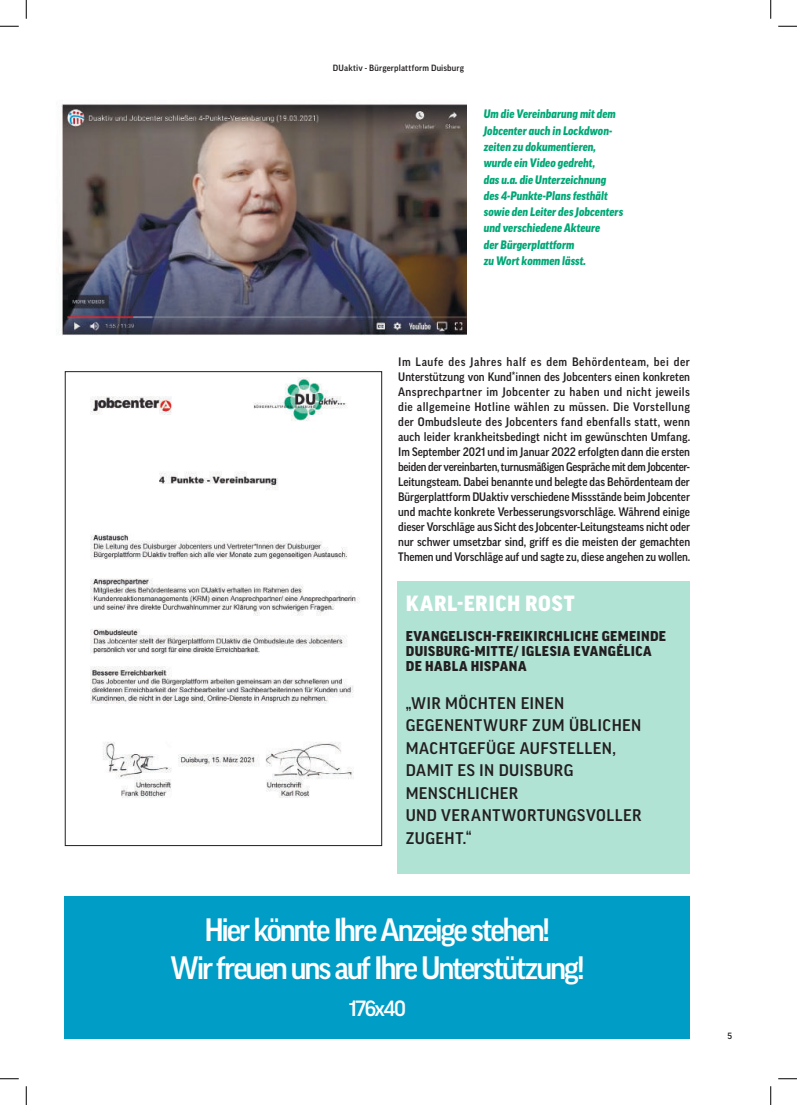
<style>
.page{position:relative;width:797px;height:1105px;background:#fff}
.page>*{position:absolute;margin:0;border:0;box-sizing:border-box;transform-origin:0 0}
.t1{font:500 31.25px/37.5px "Good Pro";letter-spacing:-.065em;color:#fff;text-align:center}
.t2{font:900 21.25px "Good Pro";letter-spacing:.035em;color:#fff}
.t3{font:500 21.25px "Good Pro";letter-spacing:-.06em;color:#fff}
.t4{font:500 16.25px/22.5px "Good Pro";letter-spacing:.025em;color:#231f20}
.t5{font:900 13.75px/15px "Good Pro";letter-spacing:.03em;color:#231f20}
.t6{font:500 11.88px/15px "Good Pro";letter-spacing:-.01em;color:#231f20;text-align:justify}
.t7{font:italic 900 11.88px/16.2px "Good Pro";color:#00a776;scale:.95 1}
.t8{font:500 8.75px "Good Pro";letter-spacing:.02em;color:#231f20}
</style>
<div class="page">
<div style="left:397px;top:581px;width:293px;height:293px;background:#b0e3d4"></div>
<img style="left:90px;top:377px;width:270px;height:421px">
<div style="left:65px;top:371px;width:317px;height:475px;border:1px solid #231f20"></div>
<img style="left:61px;top:104px;width:405px;height:232px">
<div style="left:65px;top:896px;width:625px;height:143px;background:#009ec7"></div>
<svg style="left:0;top:25px;width:19px;height:2px"></svg>
<svg style="left:778px;top:25px;width:19px;height:2px"></svg>
<svg style="left:0;top:1078px;width:19px;height:1px"></svg>
<svg style="left:778px;top:1078px;width:19px;height:1px"></svg>
<svg style="left:25px;top:0;width:2px;height:19px"></svg>
<svg style="left:25px;top:1086px;width:2px;height:19px"></svg>
<svg style="left:770px;top:0;width:1px;height:19px"></svg>
<svg style="left:770px;top:1086px;width:1px;height:19px"></svg>
<p class="t8" style="left:333px;top:65px;width:132px">DUaktiv - Bürgerplattform Duisburg</p>
<p class="t7" style="left:484px;top:107px;width:148px">Um die Vereinbarung mit dem<br>Jobcenter auch in Lockdwon&shy;zeiten zu dokumentieren, wurde ein Video gedreht,<br>das u.a. die Unterzeichnung des 4-Punkte-Plans festhält sowie den Leiter des Jobcenters und verschiedene Akteure<br>der Bürgerplattform<br>zu Wort kommen lässt.</p>
<p class="t6" style="left:398px;top:354px;width:293px">Im Laufe des Jahres half es dem Behördenteam, bei der Unterstützung von Kund*innen des Jobcenters einen konkreten Ansprechpartner im Jobcenter zu haben und nicht jeweils die allgemeine Hotline wählen zu müssen. Die Vorstellung der Ombudsleute des Jobcenters fand ebenfalls statt, wenn auch leider krankheitsbedingt nicht im gewünschten Umfang.<br>Im September 2021 und im Januar 2022 erfolgten dann die ersten beiden der vereinbarten, turnusmäßigen Gespräche mit dem Jobcenter-Leitungsteam. Dabei benannte und belegte das Behördenteam der Bürgerplattform DUaktiv verschiedene Missstände beim Jobcenter und machte konkrete Verbesserungsvorschläge. Während einige dieser Vorschläge aus Sicht des Jobcenter-Leitungsteams nicht oder nur schwer umsetzbar sind, griff es die meisten der gemachten Themen und Vorschläge auf und sagte zu, diese angehen zu wollen.</p>
<h2 class="t2" style="left:406px;top:593px;width:170px">KARL-ERICH ROST</h2>
<p class="t5" style="left:406px;top:629px;width:262px">EVANGELISCH-FREIKIRCHLICHE GEMEINDE<br>DUISBURG-MITTE/ IGLESIA EVANGÉLICA<br>DE HABLA HISPANA</p>
<h3 class="t4" style="left:406px;top:692px;width:237px">„WIR MÖCHTEN EINEN<br>GEGENENTWURF ZUM ÜBLICHEN<br>MACHTGEFÜGE AUFSTELLEN,<br>DAMIT ES IN DUISBURG<br>MENSCHLICHER<br>UND VERANTWORTUNGSVOLLER<br>ZUGEHT.“</h3>
<h1 class="t1" style="left:170px;top:912px;width:416px">Hier könnte Ihre Anzeige stehen!<br>Wir freuen uns auf Ihre Unterstützung!</h1>
<h2 class="t3" style="left:349px;top:998px;width:59px">176x40</h2>
<p class="t8" style="left:727px;top:1031px;width:6px">5</p>
</div>
